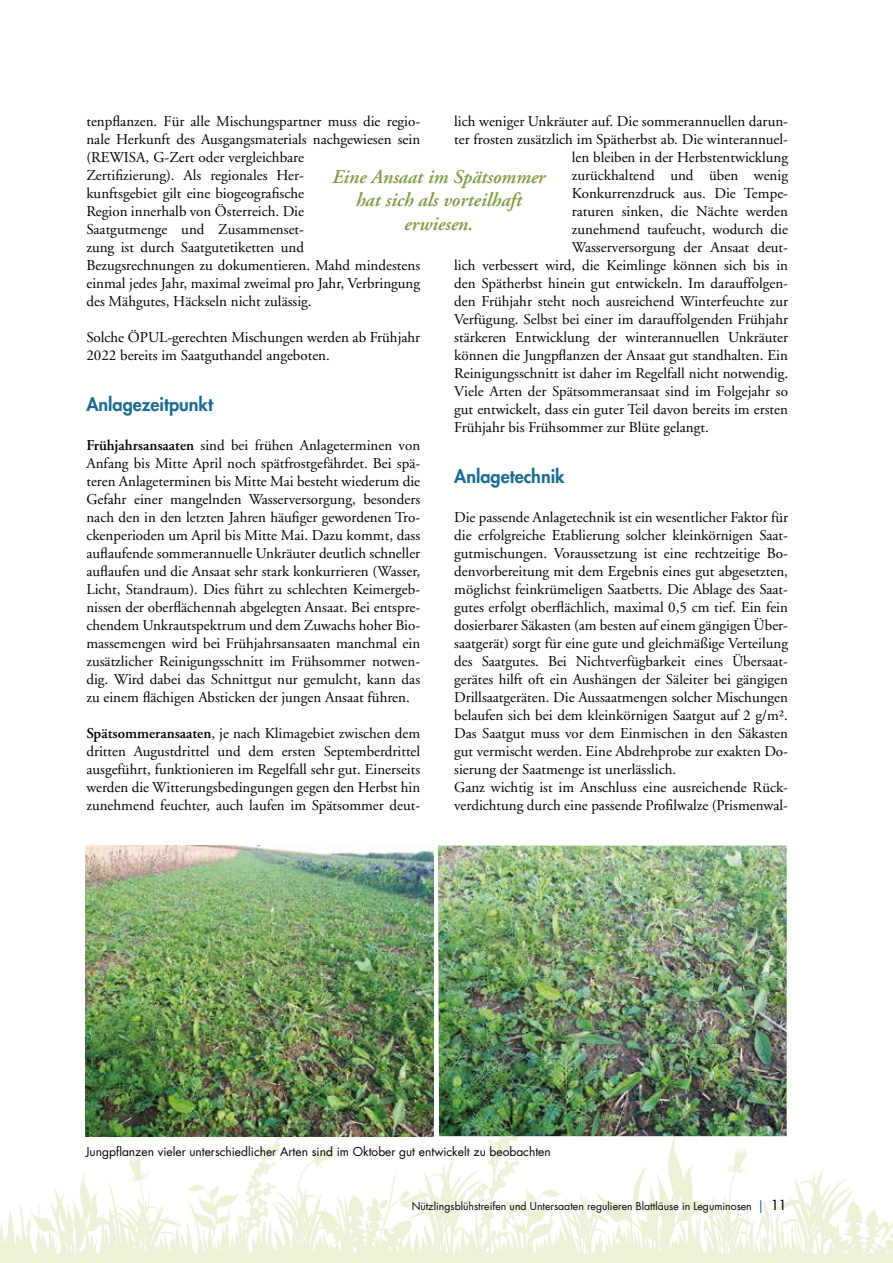
<style>
.page{position:relative;width:893px;height:1263px;background:#fff}
.page>*{position:absolute;margin:0;border:0;box-sizing:border-box;transform-origin:0 0}
.t1{font:italic 600 19.5px/23.4px "Adobe Garamond";color:#7b9a41;text-align:center}
.t2{font:800 18px "Futura";color:#1d6b93}
.t3{font:15px/18px "Adobe Garamond";color:#000}
.t4{font:12px "Futura";color:#000}
.t5{font:10.5px "Futura";color:#000}
.s1{font-weight:600}
.s2{font-family:"Arial";font-size:13.5px;color:#1d6b93}
.s3{font-size:13.5px}
</style>
<div class="page">
<img style="left:0;top:1136px;width:893px;height:127px">
<img style="left:438px;top:846px;width:349px;height:290px">
<img style="left:85px;top:846px;width:349px;height:290px">
<p class="t3" style="left:86px;top:113px;width:335px">tenpflanzen. Für alle Mischungspartner muss die regio&shy;nale Herkunft des Ausgangsmaterials nachgewiesen sein (REWISA, G-Zert oder vergleichbare<br>Zertifizierung). Als regionales Her-<br>kunftsgebiet gilt eine biogeografische<br>Region innerhalb von Österreich. Die<br>Saatgutmenge und Zusammenset-<br>zung ist durch Saatgutetiketten und<br>Bezugsrechnungen zu dokumentieren. Mahd mindestens einmal jedes Jahr, maximal zweimal pro Jahr, Verbringung des Mähgutes, Häckseln nicht zulässig.</p>
<p class="t3" style="left:86px;top:329px;width:335px">Solche ÖPUL-gerechten Mischungen werden ab Frühjahr<br>2022 bereits im Saatguthandel angeboten.</p>
<p class="t2" style="left:86px;top:392px;width:128px">Anlagezeitpunkt</p>
<p class="t3" style="left:86px;top:437px;width:335px;text-align:justify"><span class="s1">Frühjahrsansaaten</span> sind bei frühen Anlageterminen von Anfang bis Mitte April noch spätfrostgefährdet. Bei spä&shy;teren Anlageterminen bis Mitte Mai besteht wiederum die Gefahr einer mangelnden Wasserversorgung, besonders nach den in den letzten Jahren häufiger gewordenen Tro&shy;ckenperioden um April bis Mitte Mai. Dazu kommt, dass auflaufende sommerannuelle Unkräuter deutlich schneller auflaufen und die Ansaat sehr stark konkurrieren (Wasser, Licht, Standraum). Dies führt zu schlechten Keimergeb&shy;nissen der oberflächennah abgelegten Ansaat. Bei entspre&shy;chendem Unkrautspektrum und dem Zuwachs hoher Bio&shy;massemengen wird bei Frühjahrsansaaten manchmal ein zusätzlicher Reinigungsschnitt im Frühsommer notwen&shy;dig. Wird dabei das Schnittgut nur gemulcht, kann das zu einem flächigen Absticken der jungen Ansaat führen.</p>
<p class="t3" style="left:86px;top:725px;width:335px;text-align:justify"><span class="s1">Spätsommeransaaten</span>, je nach Klimagebiet zwischen dem dritten Augustdrittel und dem ersten Septemberdrittel ausgeführt, funktionieren im Regelfall sehr gut. Einerseits werden die Witterungsbedingungen gegen den Herbst hin zunehmend feuchter, auch laufen im Spätsommer deut-</p>
<p class="t3" style="left:454px;top:113px;width:335px">lich weniger Unkräuter auf. Die sommerannuellen darun-</p>
<p class="t3" style="left:454px;top:131px;width:335px">ter frosten zusätzlich im Spätherbst ab. Die winterannuel-</p>
<p class="t3" style="left:572px;top:149px;width:218px">len bleiben in der Herbstentwicklung</p>
<p class="t3" style="left:572px;top:167px;width:218px">zurückhaltend und üben wenig</p>
<p class="t3" style="left:572px;top:185px;width:218px">Konkurrenzdruck aus. Die Tempe-</p>
<p class="t3" style="left:572px;top:203px;width:218px">raturen sinken, die Nächte werden</p>
<p class="t3" style="left:572px;top:221px;width:218px">zunehmend taufeucht, wodurch die</p>
<p class="t3" style="left:572px;top:239px;width:218px">Wasserversorgung der Ansaat deut-</p>
<p class="t3" style="left:454px;top:257px;width:335px">lich verbessert wird, die Keimlinge können sich bis in</p>
<p class="t3" style="left:454px;top:275px;width:335px">den Spätherbst hinein gut entwickeln. Im darauffolgen-</p>
<p class="t3" style="left:454px;top:293px;width:335px">den Frühjahr steht noch ausreichend Winterfeuchte zur</p>
<p class="t3" style="left:454px;top:311px;width:335px">Verfügung. Selbst bei einer im darauffolgenden Frühjahr</p>
<p class="t3" style="left:454px;top:329px;width:335px">stärkeren Entwicklung der winterannuellen Unkräuter</p>
<p class="t3" style="left:454px;top:347px;width:335px">können die Jungpflanzen der Ansaat gut standhalten. Ein</p>
<p class="t3" style="left:454px;top:365px;width:335px">Reinigungsschnitt ist daher im Regelfall nicht notwendig.</p>
<p class="t3" style="left:454px;top:383px;width:335px">Viele Arten der Spätsommeransaat sind im Folgejahr so</p>
<p class="t3" style="left:454px;top:401px;width:335px">gut entwickelt, dass ein guter Teil davon bereits im ersten</p>
<p class="t3" style="left:454px;top:419px;width:256px">Frühjahr bis Frühsommer zur Blüte gelangt.</p>
<p class="t2" style="left:454px;top:464px;width:112px">Anlagetechnik</p>
<p class="t3" style="left:454px;top:509px;width:335px">Die passende Anlagetechnik ist ein wesentlicher Faktor für die erfolgreiche Etablierung solcher kleinkörnigen Saat&shy;gutmischungen. Voraussetzung ist eine rechtzeitige Bo&shy;denvorbereitung mit dem Ergebnis eines gut abgesetzten, möglichst feinkrümeligen Saatbetts. Die Ablage des Saat&shy;gutes erfolgt oberflächlich, maximal 0,5 cm tief. Ein fein dosierbarer Säkasten (am besten auf einem gängigen Über&shy;saatgerät) sorgt für eine gute und gleichmäßige Verteilung des Saatgutes. Bei Nichtverfügbarkeit eines Übersaat&shy;gerätes hilft oft ein Aushängen der Säleiter bei gängigen Drillsaatgeräten. Die Aussaatmengen solcher Mischungen belaufen sich bei dem kleinkörnigen Saatgut auf 2 g/m².<br>Das Saatgut muss vor dem Einmischen in den Säkasten gut vermischt werden. Eine Abdrehprobe zur exakten Do&shy;sierung der Saatmenge ist unerlässlich.<br>Ganz wichtig ist im Anschluss eine ausreichende Rück&shy;verdichtung durch eine passende Profilwalze (Prismenwal-</p>
<h1 class="t1" style="left:331px;top:165px;width:215px">Eine Ansaat im Spätsommer hat sich als vorteilhaft erwiesen.</h1>
<p class="t4" style="left:86px;top:1143px;width:466px">Jungpflanzen vieler unterschiedlicher Arten sind im Oktober gut entwickelt zu beobachten</p>
<p class="t5" style="left:412px;top:1199px;width:376px">Nützlingsblühstreifen und Untersaaten regulieren Blattläuse in Leguminosen <span class="s2">|</span> <span class="s3">11</span></p>
</div>
